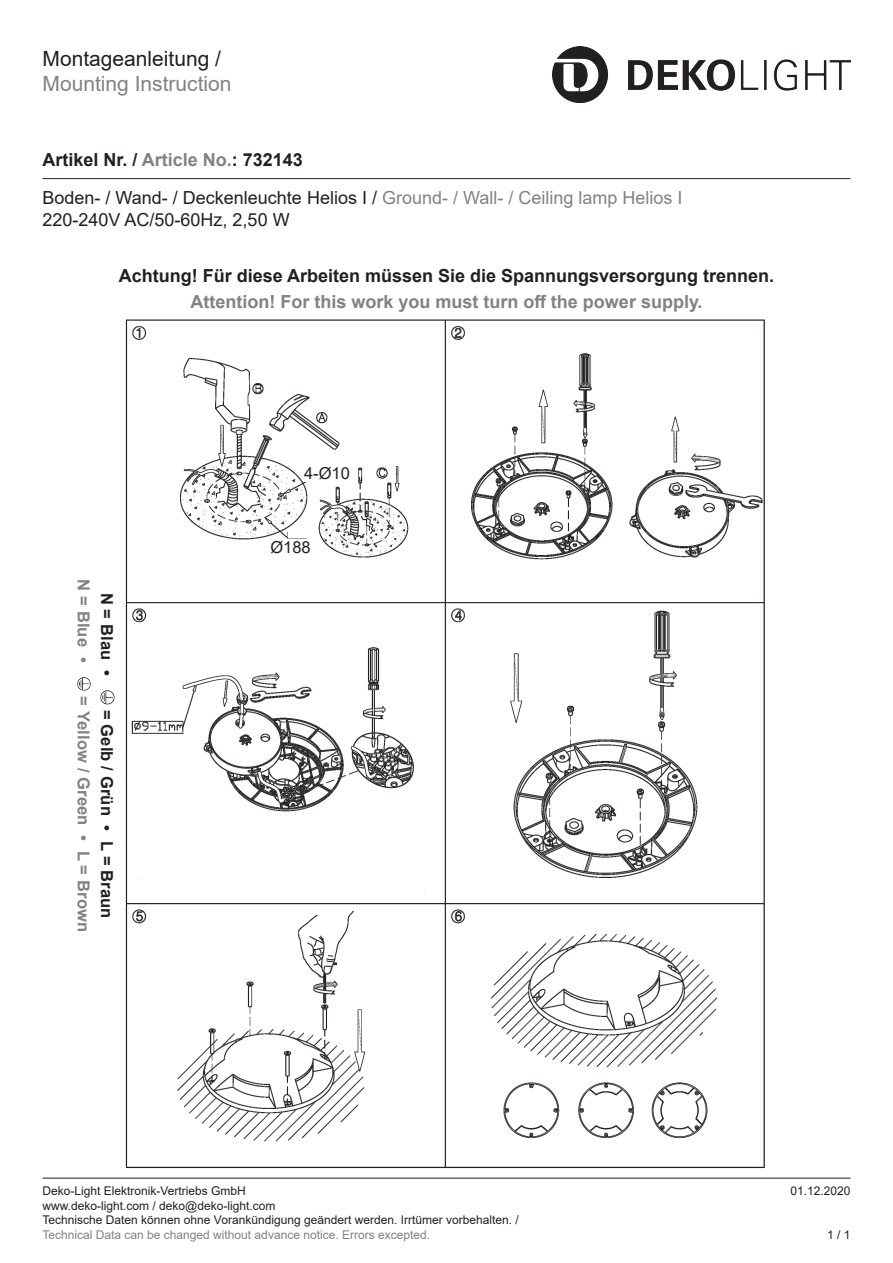
<style>
.page{position:relative;width:893px;height:1263px;background:#fff}
.page>*{position:absolute;margin:0;border:0;box-sizing:border-box;transform-origin:0 0}
.t1{font:21px "Arial";color:#808285}
.t2{font:21px "Arial";color:#231f20}
.t3{font:18px/38.5px "Arial";color:#231f20}
.t4{font:700 18px "Arial";color:#231f20}
.t5{font:700 18px "Arial";color:#808285}
.t6{font:700 16.5px "Arial";letter-spacing:.01em;color:#808285}
.t7{font:700 16.5px "Arial";letter-spacing:.01em;color:#231f20}
.t8{font:16.5px "Arial";color:#231f20}
.t9{font:12px/14.4px "Arial";color:#231f20}
.t10{font:12px "Arial";color:#808285}
.s1{font-weight:700}
.s2{font-weight:700;color:#808285}
.s3{color:#808285}
</style>
<div class="page">
<hr style="left:43px;top:178px;width:807px;height:1px;background:#231f20">
<img style="left:552px;top:46px;width:298px;height:56px">
<hr style="left:43px;top:1178px;width:807px;height:1px;background:#231f20">
<img style="left:125px;top:319px;width:640px;height:850px">
<div style="left:304px;top:467px;width:46px;height:14px;background:#fff"></div>
<div style="left:270px;top:540px;width:46px;height:15px;background:#fff"></div>
<div style="left:288px;top:530px;width:20px;height:8px;background:#fff"></div>
<img style="left:100px;top:690px;width:15px;height:15px">
<img style="left:77px;top:677px;width:14px;height:14px">
<h1 class="t2" style="left:43px;top:44px;width:180px">Montageanleitung /</h1>
<h1 class="t1" style="left:43px;top:69px;width:191px">Mounting Instruction</h1>
<h2 class="t3" style="left:43px;top:140px;width:641px"><span class="s1">Artikel Nr. /</span> <span class="s2">Article No.</span><span class="s1">: 732143<br></span>Boden- / Wand- / Deckenleuchte Helios I / <span class="s3">Ground- / Wall- / Ceiling lamp Helios I</span></h2>
<h2 class="t3" style="left:43px;top:200px;width:249px">220-240V AC/50-60Hz, 2,50 W</h2>
<h2 class="t4" style="left:119px;top:263px;width:657px">Achtung! Für diese Arbeiten müssen Sie die Spannungsversorgung trennen.</h2>
<h2 class="t5" style="left:190px;top:289px;width:514px">Attention! For this work you must turn off the power supply.</h2>
<h3 class="t8" style="left:304px;top:462px;width:47px">4-Ø10</h3>
<h3 class="t6" style="left:95px;top:579px;width:85px;rotate:90deg">N = Blue •</h3>
<h3 class="t6" style="left:95px;top:696px;width:237px;rotate:90deg">= Yellow / Green • L = Brown</h3>
<h3 class="t7" style="left:119px;top:593px;width:85px;rotate:90deg">N = Blau •</h3>
<h3 class="t7" style="left:119px;top:710px;width:210px;rotate:90deg">= Gelb / Grün • L = Braun</h3>
<h3 class="t8" style="left:270px;top:535px;width:42px">Ø188</h3>
<p class="t9" style="left:43px;top:1184px;width:205px">Deko-Light Elektronik-Vertriebs GmbH</p>
<p class="t9" style="left:790px;top:1184px;width:62px">01.12.2020</p>
<p class="t9" style="left:43px;top:1198px;width:478px">www.deko-light.com / deko@deko-light.com<br>Technische Daten können ohne Vorankündigung geändert werden. Irrtümer vorbehalten. /</p>
<p class="t10" style="left:43px;top:1226px;width:389px">Technical Data can be changed without advance notice. Errors excepted.</p>
<p class="t9" style="left:827px;top:1227px;width:25px">1 / 1</p>
</div>
